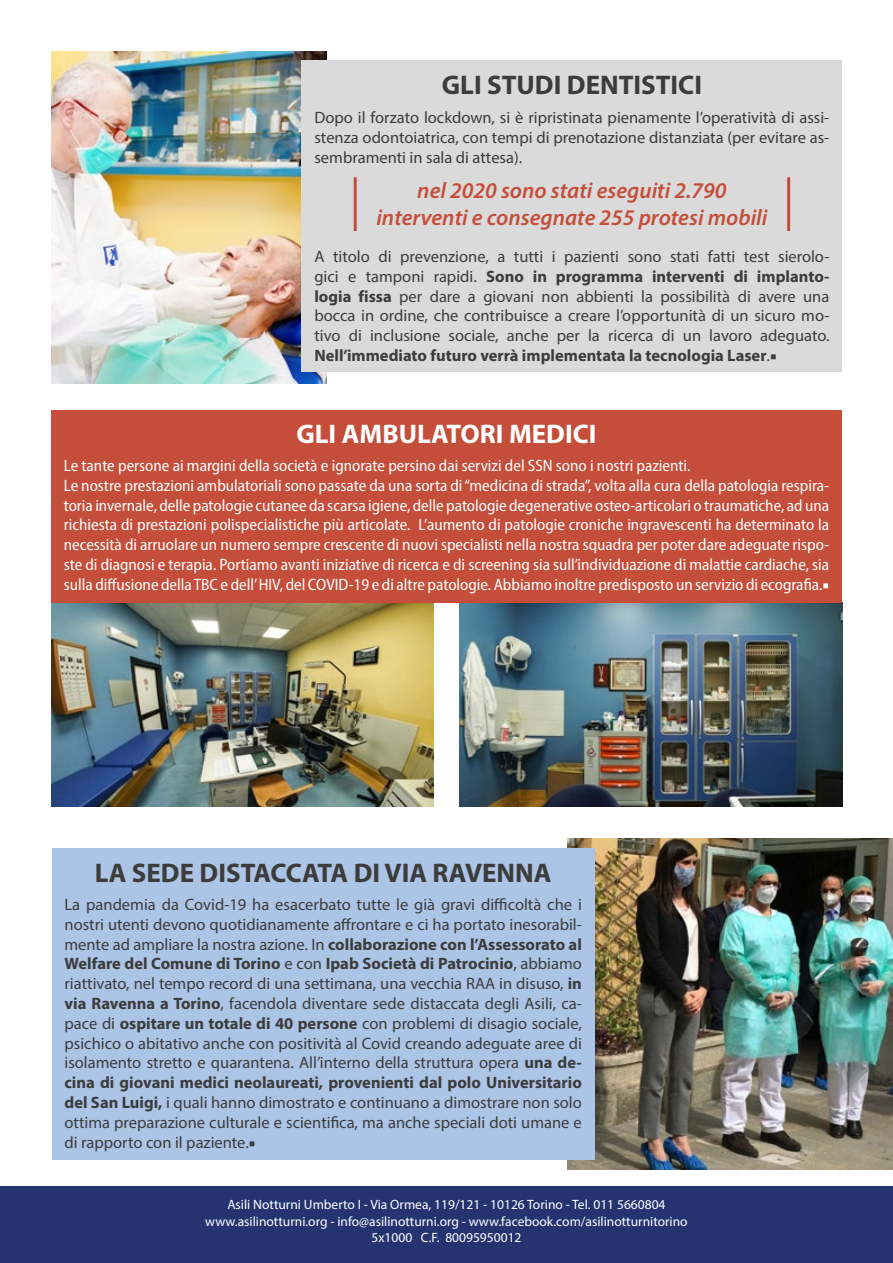
<style>
.page{position:relative;width:893px;height:1263px;background:#fff}
.page>*{position:absolute;margin:0;border:0;box-sizing:border-box;transform-origin:0 0}
.t1{font:700 27px "Myriad Pro";color:#3c3c3b}
.t2{font:700 27px "Myriad Pro";color:#fff}
.t3{font:italic 600 22.5px/27px "Myriad Pro";color:#c54e3b;text-align:center}
.t4{font:16.5px/19.8px "Myriad Pro";color:#3c3c3b;text-align:justify}
.t5{font:semi-condensed 16.5px/19.8px "Myriad Pro";color:#fff}
.t6{font:13.5px/16.2px "Myriad Pro";color:#fff;text-align:center}
.s1{font-weight:700}
.s2{font-family:"Minion Pro"}
.s3{font-family:"Minion Pro";font-stretch:normal}
</style>
<div class="page">
<div style="left:0;top:1186px;width:893px;height:77px;background:#253471"></div>
<img style="left:51px;top:51px;width:275px;height:332px">
<img style="left:567px;top:838px;width:326px;height:331px">
<div style="left:302px;top:61px;width:540px;height:311px;background:#dadada"></div>
<div style="left:52px;top:849px;width:543px;height:311px;background:#acc4e6"></div>
<img style="left:51px;top:603px;width:383px;height:204px">
<img style="left:459px;top:603px;width:383px;height:204px">
<div style="left:51px;top:410px;width:791px;height:192px;background:#c54e3b"></div>
<hr style="left:354px;top:177px;width:3px;height:54px;background:#c54e3b">
<hr style="left:787px;top:177px;width:3px;height:54px;background:#c54e3b">
<h1 class="t1" style="left:442px;top:67px;width:262px">GLI STUDI DENTISTICI</h1>
<p class="t4" style="left:314px;top:108px;width:516px">Dopo il forzato lockdown, si è ripristinata pienamente l’operatività di assi&shy;stenza odontoiatrica, con tempi di prenotazione distanziata (per evitare as&shy;sembramenti in sala di attesa).</p>
<h2 class="t3" style="left:376px;top:177px;width:393px">nel 2020 sono stati eseguiti 2.790 interventi e consegnate 255 protesi mobili</h2>
<p class="t4" style="left:314px;top:246px;width:516px">A titolo di prevenzione, a tutti i pazienti sono stati fatti test sierolo&shy;gici e tamponi rapidi. <span class="s1">Sono in programma interventi di implanto&shy;logia fissa</span> per dare a giovani non abbienti la possibilità di avere una bocca in ordine, che contribuisce a creare l’opportunità di un sicuro mo&shy;tivo di inclusione sociale, anche per la ricerca di un lavoro adeguato.<br><span class="s1">Nell’immediato futuro verrà implementata la tecnologia Laser</span>.<span class="s2">■</span></p>
<h1 class="t2" style="left:296px;top:416px;width:302px">GLI AMBULATORI MEDICI</h1>
<p class="t5" style="left:64px;top:455px;width:767px">Le tante persone ai margini della società e ignorate persino dai servizi del SSN sono i nostri pazienti.<br>Le nostre prestazioni ambulatoriali sono passate da una sorta di “medicina di strada”, volta alla cura della patologia respira&shy;toria invernale, delle patologie cutanee da scarsa igiene, delle patologie degenerative osteo-articolari o traumatiche, ad una richiesta di prestazioni polispecialistiche più articolate. L’aumento di patologie croniche ingravescenti ha determinato la necessità di arruolare un numero sempre crescente di nuovi specialisti nella nostra squadra per poter dare adeguate rispo&shy;ste di diagnosi e terapia. Portiamo avanti iniziative di ricerca e di screening sia sull’individuazione di malattie cardiache, sia sulla diffusione della TBC e dell’ HIV, del COVID-19 e di altre patologie. Abbiamo inoltre predisposto un servizio di ecografia.<span class="s3">■</span></p>
<h1 class="t1" style="left:95px;top:855px;width:458px">LA SEDE DISTACCATA DI VIA RAVENNA</h1>
<p class="t4" style="left:65px;top:894px;width:519px">La pandemia da Covid-19 ha esacerbato tutte le già gravi difficoltà che i nostri utenti devono quotidianamente affrontare e ci ha portato inesorabil&shy;mente ad ampliare la nostra azione. In <span class="s1">collaborazione con l’Assessorato al Welfare del Comune di Torino</span> e con <span class="s1">Ipab Società di Patrocinio</span>, abbiamo riattivato, nel tempo record di una settimana, una vecchia RAA in disuso, <span class="s1">in via Ravenna a Torino</span>, facendola diventare sede distaccata degli Asili, ca&shy;pace di <span class="s1">ospitare un totale di 40 persone</span> con problemi di disagio sociale, psichico o abitativo anche con positività al Covid creando adeguate aree di isolamento stretto e quarantena. All’interno della struttura opera <span class="s1">una de&shy;cina di giovani medici neolaureati, provenienti dal polo Universitario del San Luigi,</span> i quali hanno dimostrato e continuano a dimostrare non solo ottima preparazione culturale e scientifica, ma anche speciali doti umane e di rapporto con il paziente.<span class="s2">■</span></p>
<p class="t6" style="left:205px;top:1196px;width:484px">Asili Notturni Umberto I - Via Ormea, 119/121 - 10126 Torino - Tel. 011 5660804 www.asilinotturni.org - info@asilinotturni.org - www.facebook.com/asilinotturnitorino<br>5x1000 C.F. 80095950012</p>
</div>
